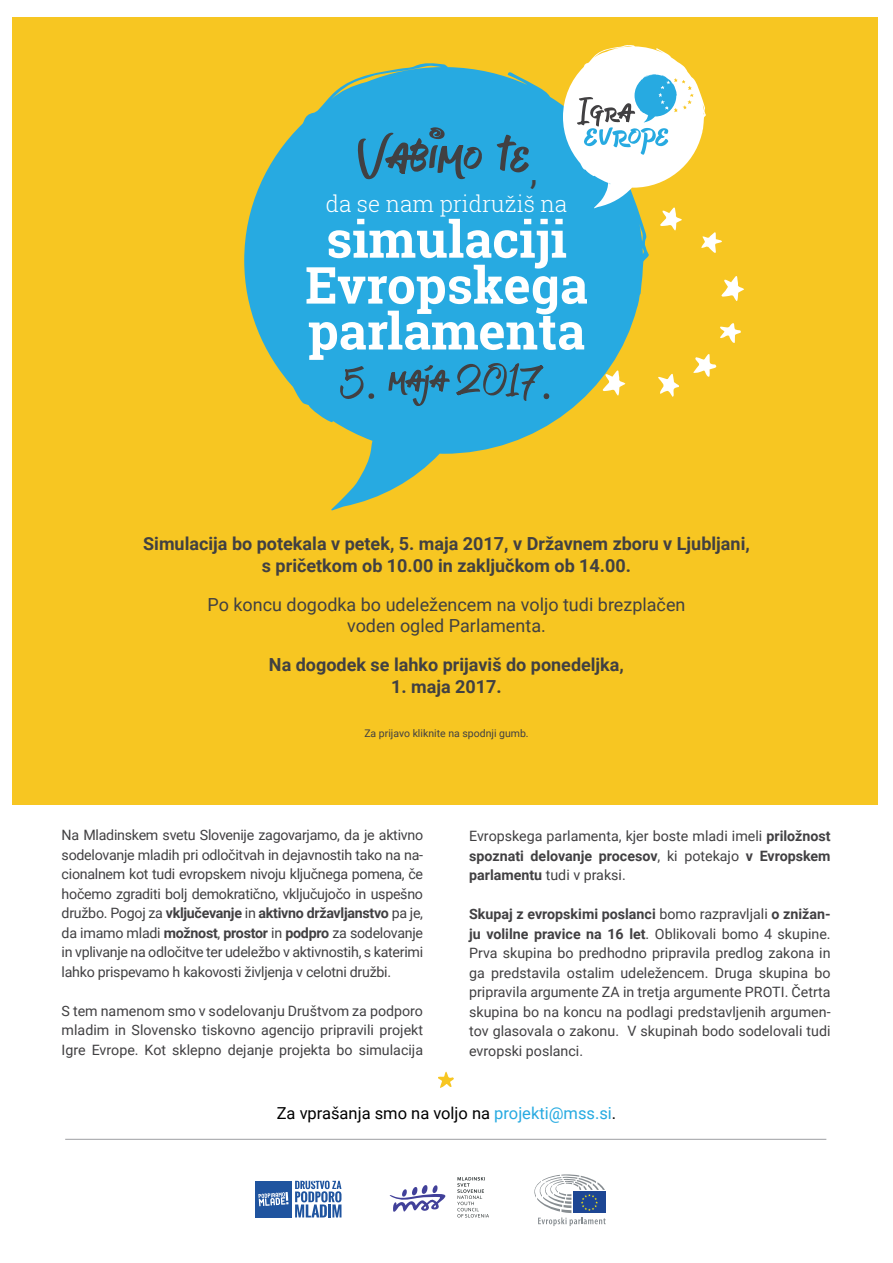
<style>
.page{position:relative;width:893px;height:1263px;background:#fff}
.page>*{position:absolute;margin:0;border:0;box-sizing:border-box;transform-origin:0 0}
.t1{font:73.5px "Jeboy Free";color:#414042}
.t2{font:700 51px "Roboto Slab";color:#fff}
.t3{font:50.7px "Jeboy Free";color:#414042}
.t4{font:300 22.5px "Roboto Slab";color:#fff}
.t5{font:700 18px "Roboto";color:#414042}
.t6{font:18px "Roboto";color:#414042}
.t7{font:16.5px "Roboto";color:#000}
.t8{font:14.25px/19.5px "Roboto";color:#414042;text-align:justify}
.t9{font:10.5px "Roboto";color:#414042}
.s1{font-family:"Roboto";font-size:36.75px}
.s2{font-family:"Roboto Condensed"}
.s3{font-family:"Minion Pro"}
.s4{font-weight:700}
.s5{color:#27aae1}
</style>
<div class="page">
<div style="left:13px;top:17px;width:865px;height:787px;background:#f7c622"></div>
<svg style="left:693px;top:354px;width:24px;height:23px"></svg>
<svg style="left:658px;top:374px;width:21px;height:23px"></svg>
<svg style="left:721px;top:276px;width:23px;height:25px"></svg>
<svg style="left:720px;top:323px;width:21px;height:20px"></svg>
<svg style="left:244px;top:63px;width:405px;height:447px;fill:#27aae1"></svg>
<svg style="left:563px;top:45px;width:159px;height:208px"></svg>
<svg style="left:438px;top:1071px;width:16px;height:17px"></svg>
<hr style="left:65px;top:1139px;width:761px;height:1px;background:#9d9fa2">
<div style="left:255px;top:1181px;width:37px;height:36px;background:#1f549f"></div>
<svg style="left:258px;top:1192px;width:30px;height:14px"></svg>
<svg style="left:295px;top:1180px;width:46px;height:37px"></svg>
<svg style="left:457px;top:1177px;width:32px;height:40px"></svg>
<svg style="left:389px;top:1185px;width:57px;height:27px"></svg>
<svg style="left:534px;top:1174px;width:72px;height:52px"></svg>
<p class="t1" style="left:356px;top:127px;width:183px">Vabimo te<span class="s1">,</span></p>
<p class="t4" style="left:326px;top:188px;width:243px">da se nam pridružiš na</p>
<p class="t2" style="left:326px;top:204px;width:242px">simulaciji</p>
<p class="t2" style="left:305px;top:250px;width:284px">Evropskega</p>
<p class="t2" style="left:308px;top:296px;width:279px">parlamenta</p>
<p class="t3" style="left:341px;top:359px;width:213px">5<span class="s2">.</span> maja 2O17<span class="s3">.</span></p>
<p class="t5" style="left:143px;top:531px;width:608px">Simulacija bo potekala v petek, 5. maja 2017, v Državnem zboru v Ljubljani,</p>
<p class="t5" style="left:262px;top:553px;width:371px">s pričetkom ob 10.00 in zaključkom ob 14.00.</p>
<p class="t6" style="left:207px;top:592px;width:480px">Po koncu dogodka bo udeležencem na voljo tudi brezplačen</p>
<p class="t6" style="left:347px;top:613px;width:200px">voden ogled Parlamenta.</p>
<p class="t5" style="left:269px;top:652px;width:356px">Na dogodek se lahko prijaviš do ponedeljka,</p>
<p class="t5" style="left:391px;top:674px;width:112px">1. maja 2017.</p>
<p class="t9" style="left:364px;top:726px;width:166px">Za prijavo kliknite na spodnji gumb.</p>
<p class="t8" style="left:62px;top:825px;width:363px">Na Mladinskem svetu Slovenije zagovarjamo, da je aktivno sodelovanje mladih pri odločitvah in dejavnostih tako na na&shy;cionalnem kot tudi evropskem nivoju ključnega pomena, če hočemo zgraditi bolj demokratično, vključujočo in uspešno družbo. Pogoj za <span class="s4">vključevanje</span> in <span class="s4">aktivno državljanstvo</span> pa je, da imamo mladi <span class="s4">možnost</span>, <span class="s4">prostor</span> in <span class="s4">podpro</span> za sodelovanje in vplivanje na odločitve ter udeležbo v aktivnostih, s katerimi lahko prispevamo h kakovosti življenja v celotni družbi.</p>
<p class="t8" style="left:62px;top:1000px;width:363px">S tem namenom smo v sodelovanju Društvom za podporo mladim in Slovensko tiskovno agencijo pripravili projekt Igre Evrope. Kot sklepno dejanje projekta bo simulacija</p>
<p class="t8" style="left:469px;top:826px;width:363px">Evropskega parlamenta, kjer boste mladi imeli <span class="s4">priložnost spoznati delovanje procesov</span>, ki potekajo <span class="s4">v Evropskem parlamentu</span> tudi v praksi.</p>
<p class="t8" style="left:469px;top:904px;width:363px"><span class="s4">Skupaj z evropskimi poslanci</span> bomo razpravljali <span class="s4">o znižan&shy;ju volilne pravice na 16 let</span>. Oblikovali bomo 4 skupine.<br>Prva skupina bo predhodno pripravila predlog zakona in ga predstavila ostalim udeležencem. Druga skupina bo pripravila argumente ZA in tretja argumente PROTI. Četrta skupina bo na koncu na podlagi predstavljenih argumen&shy;tov glasovala o zakonu. V skupinah bodo sodelovali tudi evropski poslanci.</p>
<p class="t7" style="left:277px;top:1101px;width:341px">Za vprašanja smo na voljo na <span class="s5">projekti@mss.si</span>.</p>
</div>
